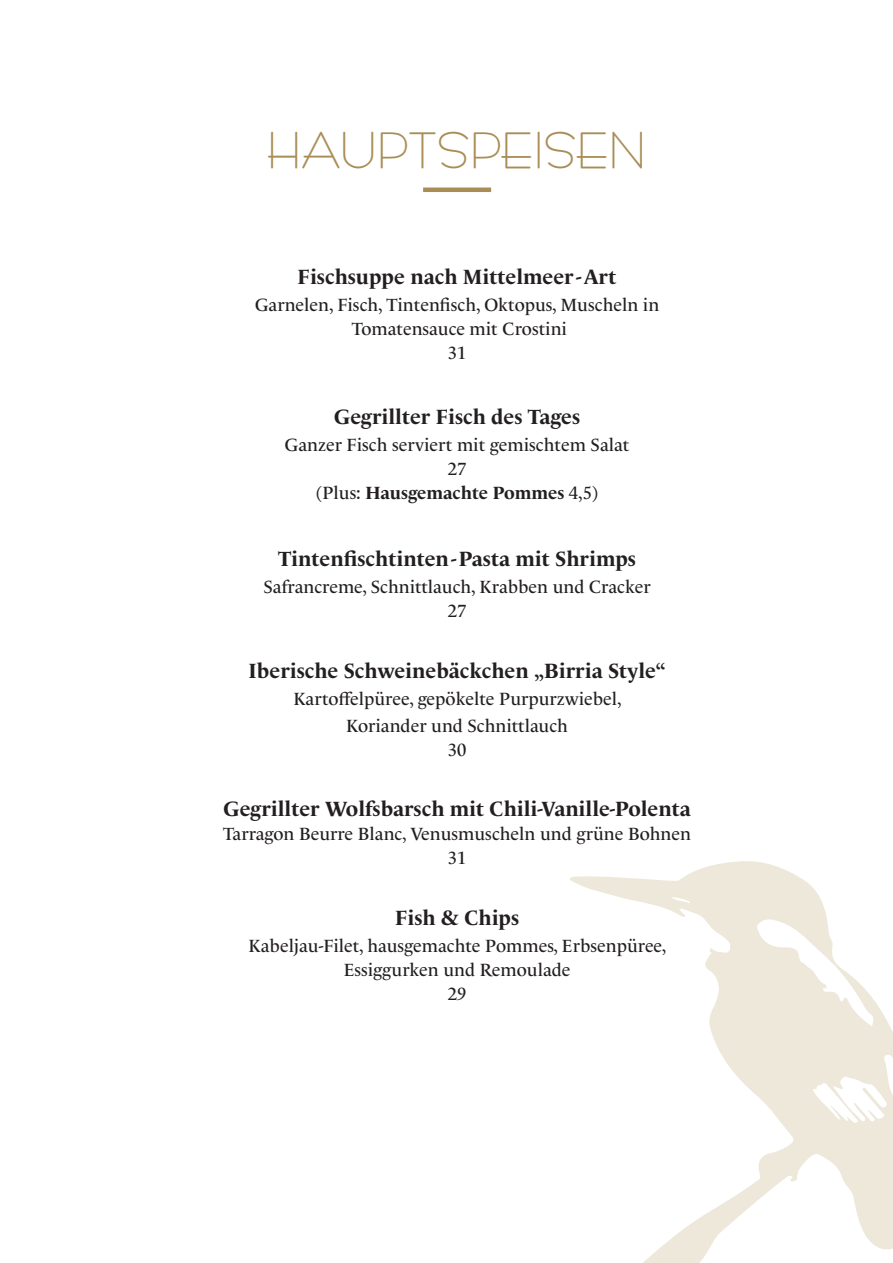
<style>
.page{position:relative;width:893px;height:1263px;background:#fff}
.page>*{position:absolute;margin:0;border:0;box-sizing:border-box;transform-origin:0 0}
.t1{font:700 40.5px "Bernardo Moda";color:#a98d56}
.t2{font:700 21px "Le Monde Livre Cla Std";color:#231f20}
.t3{font:18px/24px "Le Monde Livre Cla Std";color:#231f20;text-align:center}
.s1{font-weight:700}
</style>
<div class="page">
<svg style="left:570px;top:861px;width:323px;height:402px"></svg>
<hr style="left:423px;top:188px;width:68px;height:4px;background:#a98d56">
<p class="t1" style="left:268px;top:124px;width:381px">HAUPTSPEISEN</p>
<p class="t2" style="left:298px;top:264px;width:320px">Fischsuppe nach Mittelmeer-Art</p>
<p class="t3" style="left:255px;top:293px;width:406px">Garnelen, Fisch, Tintenfisch, Oktopus, Muscheln in<br>Tomatensauce mit Crostini<br>31</p>
<p class="t2" style="left:334px;top:405px;width:248px">Gegrillter Fisch des Tages</p>
<p class="t3" style="left:285px;top:433px;width:346px">Ganzer Fisch serviert mit gemischtem Salat<br>27<br>(Plus: <span class="s1">Hausgemachte Pommes</span> 4,5)</p>
<p class="t2" style="left:278px;top:546px;width:359px">Tintenfischtinten-Pasta mit Shrimps</p>
<p class="t3" style="left:264px;top:575px;width:389px">Safrancreme, Schnittlauch, Krabben und Cracker<br>27</p>
<p class="t2" style="left:249px;top:658px;width:418px">Iberische Schweinebäckchen „Birria Style“</p>
<p class="t3" style="left:293px;top:685px;width:330px;line-height:27px">Kartoffelpüree, gepökelte Purpurzwiebel,<br>Koriander und Schnittlauch</p>
<p class="t3" style="left:448px;top:737px;width:20px">30</p>
<p class="t2" style="left:223px;top:797px;width:469px">Gegrillter Wolfsbarsch mit Chili-Vanille-Polenta</p>
<p class="t3" style="left:223px;top:822px;width:469px">Tarragon Beurre Blanc, Venusmuscheln und grüne Bohnen<br>31</p>
<p class="t2" style="left:395px;top:905px;width:126px">Fish &amp; Chips</p>
<p class="t3" style="left:249px;top:934px;width:419px">Kabeljau-Filet, hausgemachte Pommes, Erbsenpüree,<br>Essiggurken und Remoulade<br>29</p>
</div>
